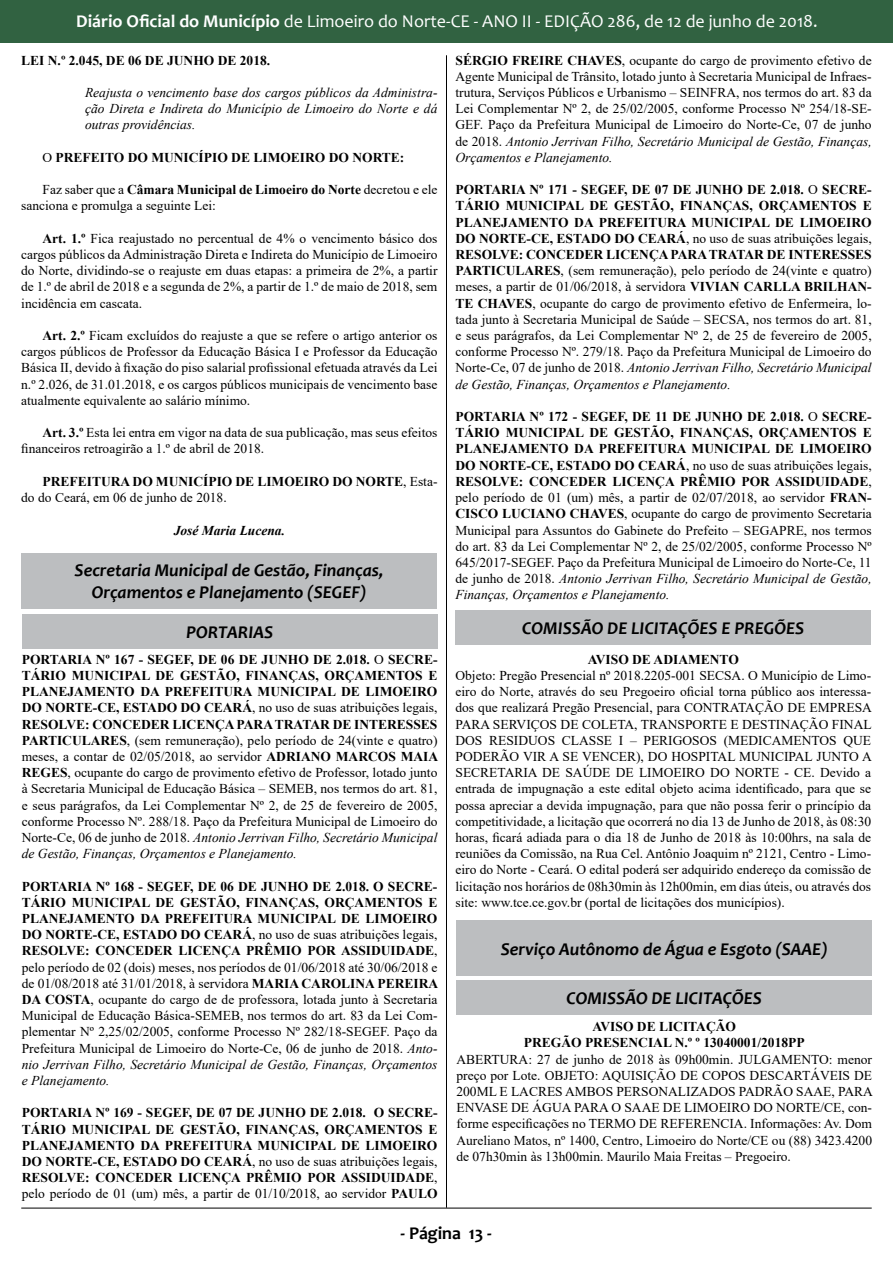
<style>
.page{position:relative;width:893px;height:1263px;background:#fff}
.page>*{position:absolute;margin:0;border:0;box-sizing:border-box;transform-origin:0 0}
.t1{font:italic 700 18px/21.6px "Candara";color:#000;text-align:center}
.t2{font:18px "Candara";color:#fff}
.t3{font:700 18px "Candara";color:#000}
.t4{font:13.5px/16.2px "Times New Roman";color:#000;text-align:justify}
.t5{font:700 13.5px/16.2px "Times New Roman";color:#000}
.t6{font:italic 13.5px/16.2px "Times New Roman";color:#000;text-align:justify}
.t7{font:italic 700 13.5px "Times New Roman";color:#000}
.s1{font-weight:700}
.s2{font-weight:400}
.s3{font-style:italic}
</style>
<div class="page">
<div style="left:0;top:0;width:892px;height:42px;background:#316241"></div>
<hr style="left:446px;top:55px;width:1px;height:1153px;background:#000">
<hr style="left:21px;top:1208px;width:851px;height:1px;background:#000">
<div style="left:21px;top:553px;width:416px;height:55px;background:#bcbec0"></div>
<div style="left:22px;top:614px;width:415px;height:34px;background:#bcbec0"></div>
<div style="left:455px;top:610px;width:416px;height:35px;background:#bcbec0"></div>
<div style="left:456px;top:921px;width:416px;height:55px;background:#bcbec0"></div>
<div style="left:456px;top:980px;width:416px;height:35px;background:#bcbec0"></div>
<h1 class="t2" style="left:76px;top:10px;width:743px"><span class="s1">Diário Oficial do Município</span> de Limoeiro do Norte-CE - ANO II - EDIÇÃO 286, de 12 de junho de 2018.</h1>
<p class="t5" style="left:21px;top:52px;width:250px">LEI N.º 2.045, DE 06 DE JUNHO DE 2018.</p>
<p class="t6" style="left:85px;top:84px;width:354px">Reajusta o vencimento base dos cargos públicos da Administra&shy;ção Direta e Indireta do Município de Limoeiro do Norte e dá outras providências.</p>
<p class="t5" style="left:43px;top:149px;width:363px"><span class="s2">O</span> PREFEITO DO MUNICÍPIO DE LIMOEIRO DO NORTE:</p>
<p class="t4" style="left:21px;top:181px;width:418px;text-indent:21px">Faz saber que a <span class="s1">Câmara Municipal de Limoeiro do Norte</span> decretou e ele sanciona e promulga a seguinte Lei:</p>
<p class="t4" style="left:21px;top:230px;width:418px;text-indent:21px"><span class="s1">Art. 1.º</span> Fica reajustado no percentual de 4% o vencimento básico dos cargos públicos da Administração Direta e Indireta do Município de Limoeiro do Norte, dividindo-se o reajuste em duas etapas: a primeira de 2%, a partir de 1.º de abril de 2018 e a segunda de 2%, a partir de 1.º de maio de 2018, sem incidência em cascata.</p>
<p class="t4" style="left:21px;top:327px;width:418px;text-indent:21px"><span class="s1">Art. 2.º</span> Ficam excluídos do reajuste a que se refere o artigo anterior os cargos públicos de Professor da Educação Básica I e Professor da Educação Básica II, devido à fixação do piso salarial profissional efetuada através da Lei n.º 2.026, de 31.01.2018, e os cargos públicos municipais de vencimento base atualmente equivalente ao salário mínimo.</p>
<p class="t4" style="left:21px;top:424px;width:418px;text-indent:21px"><span class="s1">Art. 3.º</span> Esta lei entra em vigor na data de sua publicação, mas seus efeitos financeiros retroagirão a 1.º de abril de 2018.</p>
<p class="t5" style="left:21px;top:473px;width:418px;text-indent:21px">PREFEITURA DO MUNICÍPIO DE LIMOEIRO DO NORTE<span class="s2">, Esta&shy;do do Ceará, em 06 de junho de 2018.</span></p>
<p class="t7" style="left:174px;top:521px;width:113px">José Maria Lucena.</p>
<h1 class="t1" style="left:75px;top:559px;width:310px">Secretaria Municipal de Gestão, Finanças,<br>Orçamentos e Planejamento (SEGEF)</h1>
<h1 class="t1" style="left:186px;top:621px;width:89px">PORTARIAS</h1>
<p class="t4" style="left:22px;top:651px;width:418px"><span class="s1">PORTARIA Nº 167 - SEGEF, DE 06 DE JUNHO DE 2.018.</span> O <span class="s1">SECRE-TÁRIO MUNICIPAL DE GESTÃO, FINANÇAS, ORÇAMENTOS E PLANEJAMENTO DA PREFEITURA MUNICIPAL DE LIMOEIRO DO NORTE-CE, ESTADO DO CEARÁ</span>, no uso de suas atribuições legais, <span class="s1">RESOLVE: CONCEDER LICENÇA PARA TRATAR DE INTERESSES PARTICULARES</span>, (sem remuneração), pelo período de 24(vinte e quatro) meses, a contar de 02/05/2018, ao servidor <span class="s1">ADRIANO MARCOS MAIA REGES</span>, ocupante do cargo de provimento efetivo de Professor, lotado junto à Secretaria Municipal de Educação Básica – SEMEB, nos termos do art. 81, e seus parágrafos, da Lei Complementar Nº 2, de 25 de fevereiro de 2005, conforme Processo Nº. 288/18. Paço da Prefeitura Municipal de Limoeiro do Norte-Ce, 06 de junho de 2018. <span class="s3">Antonio Jerrivan Filho, Secretário Municipal de Gestão, Finanças, Orçamentos e Planejamento.</span></p>
<p class="t4" style="left:22px;top:877px;width:418px"><span class="s1">PORTARIA Nº 168 - SEGEF, DE 06 DE JUNHO DE 2.018. O SECRE-TÁRIO MUNICIPAL DE GESTÃO, FINANÇAS, ORÇAMENTOS E PLANEJAMENTO DA PREFEITURA MUNICIPAL DE LIMOEIRO DO NORTE-CE, ESTADO DO CEARÁ</span>, no uso de suas atribuições legais, <span class="s1">RESOLVE: CONCEDER LICENÇA PRÊMIO POR ASSIDUIDADE</span>, pelo período de 02 (dois) meses, nos períodos de 01/06/2018 até 30/06/2018 e de 01/08/2018 até 31/01/2018, à servidora <span class="s1">MARIA CAROLINA PEREIRA DA COSTA</span>, ocupante do cargo de de professora, lotada junto à Secretaria Municipal de Educação Básica-SEMEB, nos termos do art. 83 da Lei Com&shy;plementar Nº 2,25/02/2005, conforme Processo Nº 282/18-SEGEF. Paço da Prefeitura Municipal de Limoeiro do Norte-Ce, 06 de junho de 2018. <span class="s3">Anto&shy;nio Jerrivan Filho, Secretário Municipal de Gestão, Finanças, Orçamentos e Planejamento.</span></p>
<p class="t5" style="left:22px;top:1104px;width:417px;text-align:justify">PORTARIA Nº 169 - SEGEF, DE 07 DE JUNHO DE 2.018. O SECRE-TÁRIO MUNICIPAL DE GESTÃO, FINANÇAS, ORÇAMENTOS E PLANEJAMENTO DA PREFEITURA MUNICIPAL DE LIMOEIRO DO NORTE-CE, ESTADO DO CEARÁ<span class="s2">, no uso de suas atribuições legais, </span>RESOLVE: CONCEDER LICENÇA PRÊMIO POR ASSIDUIDADE<span class="s2">, pelo período de 01 (um) mês, a partir de 01/10/2018, ao servidor</span> PAULO</p>
<p class="t4" style="left:455px;top:52px;width:418px"><span class="s1">SÉRGIO FREIRE CHAVES</span>, ocupante do cargo de provimento efetivo de Agente Municipal de Trânsito, lotado junto à Secretaria Municipal de Infraes&shy;trutura, Serviços Públicos e Urbanismo – SEINFRA, nos termos do art. 83 da Lei Complementar Nº 2, de 25/02/2005, conforme Processo Nº 254/18-SE-GEF. Paço da Prefeitura Municipal de Limoeiro do Norte-Ce, 07 de junho de 2018. <span class="s3">Antonio Jerrivan Filho, Secretário Municipal de Gestão, Finanças, Orçamentos e Planejamento.</span></p>
<p class="t4" style="left:455px;top:181px;width:418px"><span class="s1">PORTARIA Nº 171 - SEGEF, DE 07 DE JUNHO DE 2.018.</span> O <span class="s1">SECRE-TÁRIO MUNICIPAL DE GESTÃO, FINANÇAS, ORÇAMENTOS E PLANEJAMENTO DA PREFEITURA MUNICIPAL DE LIMOEIRO DO NORTE-CE, ESTADO DO CEARÁ</span>, no uso de suas atribuições legais, <span class="s1">RESOLVE: CONCEDER LICENÇA PARA TRATAR DE INTERESSES PARTICULARES</span>, (sem remuneração), pelo período de 24(vinte e quatro) meses, a partir de 01/06/2018, à servidora <span class="s1">VIVIAN CARLLA BRILHAN-TE CHAVES</span>, ocupante do cargo de provimento efetivo de Enfermeira, lo&shy;tada junto à Secretaria Municipal de Saúde – SECSA, nos termos do art. 81, e seus parágrafos, da Lei Complementar Nº 2, de 25 de fevereiro de 2005, conforme Processo Nº. 279/18. Paço da Prefeitura Municipal de Limoeiro do Norte-Ce, 07 de junho de 2018. <span class="s3">Antonio Jerrivan Filho, Secretário Municipal de Gestão, Finanças, Orçamentos e Planejamento.</span></p>
<p class="t4" style="left:455px;top:408px;width:418px"><span class="s1">PORTARIA Nº 172 - SEGEF, DE 11 DE JUNHO DE 2.018.</span> O <span class="s1">SECRE-TÁRIO MUNICIPAL DE GESTÃO, FINANÇAS, ORÇAMENTOS E PLANEJAMENTO DA PREFEITURA MUNICIPAL DE LIMOEIRO DO NORTE-CE, ESTADO DO CEARÁ</span>, no uso de suas atribuições legais, <span class="s1">RESOLVE: CONCEDER LICENÇA PRÊMIO POR ASSIDUIDADE</span>, pelo período de 01 (um) mês, a partir de 02/07/2018, ao servidor <span class="s1">FRAN-CISCO LUCIANO CHAVES</span>, ocupante do cargo de provimento Secretaria Municipal para Assuntos do Gabinete do Prefeito – SEGAPRE, nos termos do art. 83 da Lei Complementar Nº 2, de 25/02/2005, conforme Processo Nº 645/2017-SEGEF. Paço da Prefeitura Municipal de Limoeiro do Norte-Ce, 11 de junho de 2018. <span class="s3">Antonio Jerrivan Filho, Secretário Municipal de Gestão, Finanças, Orçamentos e Planejamento.</span></p>
<h1 class="t1" style="left:522px;top:617px;width:283px">COMISSÃO DE LICITAÇÕES E PREGÕES</h1>
<p class="t5" style="left:588px;top:651px;width:153px">AVISO DE ADIAMENTO</p>
<p class="t4" style="left:455px;top:667px;width:418px">Objeto: Pregão Presencial nº 2018.2205-001 SECSA. O Município de Limo&shy;eiro do Norte, através do seu Pregoeiro oficial torna público aos interessa&shy;dos que realizará Pregão Presencial, para CONTRATAÇÃO DE EMPRESA PARA SERVIÇOS DE COLETA, TRANSPORTE E DESTINAÇÃO FINAL DOS RESIDUOS CLASSE I – PERIGOSOS (MEDICAMENTOS QUE PODERÃO VIR A SE VENCER), DO HOSPITAL MUNICIPAL JUNTO A SECRETARIA DE SAÚDE DE LIMOEIRO DO NORTE - CE. Devido a entrada de impugnação a este edital objeto acima identificado, para que se possa apreciar a devida impugnação, para que não possa ferir o princípio da competitividade, a licitação que ocorrerá no dia 13 de Junho de 2018, às 08:30 horas, ficará adiada para o dia 18 de Junho de 2018 às 10:00hrs, na sala de reuniões da Comissão, na Rua Cel. Antônio Joaquim nº 2121, Centro - Limo&shy;eiro do Norte - Ceará. O edital poderá ser adquirido endereço da comissão de licitação nos horários de 08h30min às 12h00min, em dias úteis, ou através dos site: www.tce.ce.gov.br (portal de licitações dos municípios).</p>
<h1 class="t1" style="left:501px;top:938px;width:328px">Serviço Autônomo de Água e Esgoto (SAAE)</h1>
<h1 class="t1" style="left:567px;top:987px;width:197px">COMISSÃO DE LICITAÇÕES</h1>
<p class="t5" style="left:524px;top:1018px;width:282px;text-align:center">AVISO DE LICITAÇÃO<br>PREGÃO PRESENCIAL N.º º 13040001/2018PP</p>
<p class="t4" style="left:456px;top:1050px;width:418px">ABERTURA: 27 de junho de 2018 às 09h00min. JULGAMENTO: menor preço por Lote. OBJETO: AQUISIÇÃO DE COPOS DESCARTÁVEIS DE 200ML E LACRES AMBOS PERSONALIZADOS PADRÃO SAAE, PARA ENVASE DE ÁGUA PARA O SAAE DE LIMOEIRO DO NORTE/CE, con&shy;forme especificações no TERMO DE REFERENCIA. Informações: Av. Dom Aureliano Matos, nº 1400, Centro, Limoeiro do Norte/CE ou (88) 3423.4200 de 07h30min às 13h00min. Maurilo Maia Freitas – Pregoeiro.</p>
<h1 class="t3" style="left:401px;top:1222px;width:93px">- Página 13 -</h1>
</div>
